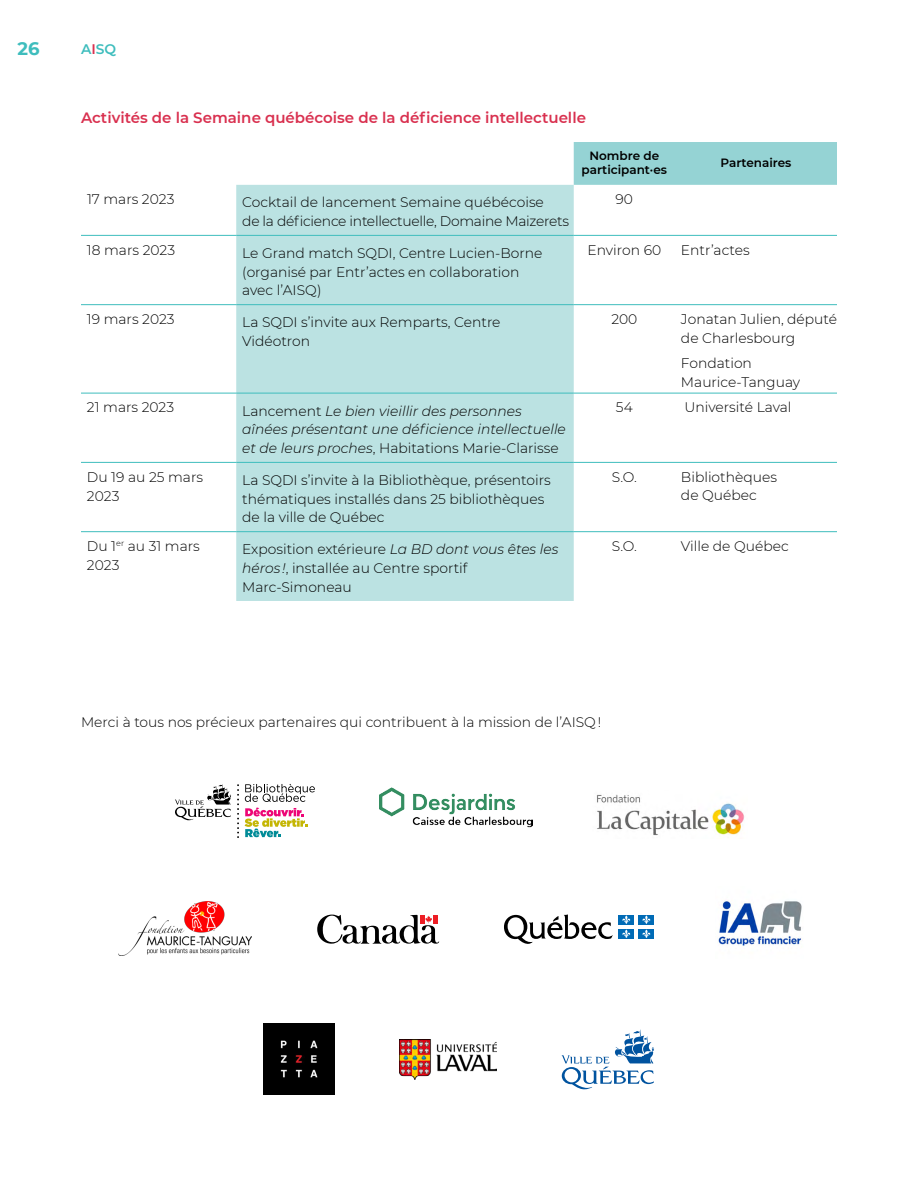
<style>
.page{position:relative;width:918px;height:1188px;background:#fff}
.page>*{position:absolute;margin:0;border:0;box-sizing:border-box;transform-origin:0 0}
.t1{font:700 18px "Montserrat";color:#3ebdbd}
.t2{font:600 15px "Montserrat";color:#d9304f}
.t3{font:300 13.8px/18.8px "Montserrat";color:#000}
.t4{font:italic 300 13.8px/18.8px "Montserrat";color:#000}
.t5{font:300 13.8px/18.8px "Montserrat";letter-spacing:-.02em;color:#000}
.t6{font:600 13.8px "Montserrat";color:#3ebdbd}
.t7{font:600 12px/14.4px "Montserrat";color:#000;text-align:center}
.s1{color:#d9304f}
.s2{font-style:normal}
.s3{font-style:italic}
</style>
<div class="page">
<div style="left:574px;top:142px;width:263px;height:43px;background:#95d3d4"></div>
<div style="left:236px;top:185px;width:338px;height:416px;background:#bbe2e2"></div>
<hr style="left:81px;top:235px;width:155px;height:1px;background:#3ebdbd">
<hr style="left:236px;top:235px;width:338px;height:1px;background:#3ebdbd">
<hr style="left:574px;top:235px;width:101px;height:1px;background:#3ebdbd">
<hr style="left:675px;top:235px;width:162px;height:1px;background:#3ebdbd">
<hr style="left:81px;top:304px;width:155px;height:1px;background:#3ebdbd">
<hr style="left:236px;top:304px;width:338px;height:1px;background:#3ebdbd">
<hr style="left:574px;top:304px;width:101px;height:1px;background:#3ebdbd">
<hr style="left:675px;top:304px;width:162px;height:1px;background:#3ebdbd">
<hr style="left:81px;top:393px;width:155px;height:1px;background:#3ebdbd">
<hr style="left:236px;top:393px;width:338px;height:1px;background:#3ebdbd">
<hr style="left:574px;top:393px;width:101px;height:1px;background:#3ebdbd">
<hr style="left:675px;top:393px;width:162px;height:1px;background:#3ebdbd">
<hr style="left:81px;top:462px;width:155px;height:1px;background:#3ebdbd">
<hr style="left:236px;top:462px;width:338px;height:1px;background:#3ebdbd">
<hr style="left:574px;top:462px;width:101px;height:1px;background:#3ebdbd">
<hr style="left:675px;top:462px;width:162px;height:1px;background:#3ebdbd">
<hr style="left:81px;top:531px;width:155px;height:1px;background:#3ebdbd">
<hr style="left:236px;top:531px;width:338px;height:1px;background:#3ebdbd">
<hr style="left:574px;top:531px;width:101px;height:1px;background:#3ebdbd">
<hr style="left:675px;top:531px;width:162px;height:1px;background:#3ebdbd">
<img style="left:264px;top:1023px;width:71px;height:71px">
<img style="left:380px;top:787px;width:153px;height:41px">
<img style="left:596px;top:794px;width:148px;height:42px">
<img style="left:718px;top:901px;width:84px;height:45px">
<img style="left:400px;top:1039px;width:97px;height:40px">
<svg style="left:561px;top:1030px;width:93px;height:59px"></svg>
<svg style="left:504px;top:914px;width:109px;height:30px"></svg>
<div style="left:619px;top:915px;width:15px;height:9px;background:#006bb6"></div>
<div style="left:639px;top:915px;width:15px;height:9px;background:#006bb6"></div>
<div style="left:619px;top:929px;width:15px;height:10px;background:#006bb6"></div>
<svg style="left:622px;top:915px;width:8px;height:23px"></svg>
<div style="left:639px;top:929px;width:15px;height:10px;background:#006bb6"></div>
<svg style="left:642px;top:915px;width:9px;height:23px"></svg>
<img style="left:118px;top:901px;width:134px;height:54px">
<svg style="left:317px;top:915px;width:122px;height:29px"></svg>
<svg style="left:175px;top:784px;width:56px;height:36px"></svg>
<svg style="left:245px;top:784px;width:70px;height:53px"></svg>
<svg style="left:237px;top:784px;width:2px;height:54px"></svg>
<h1 class="t1" style="left:18px;top:36px;width:24px">26</h1>
<p class="t6" style="left:81px;top:39px;width:37px">A<span class="s1">I</span>SQ</p>
<p class="t2" style="left:81px;top:107px;width:506px">Activités de la Semaine québécoise de la déficience intellectuelle</p>
<p class="t7" style="left:582px;top:148px;width:87px">Nombre de participant·es</p>
<p class="t7" style="left:721px;top:155px;width:72px">Partenaires</p>
<p class="t3" style="left:87px;top:190px;width:89px">17 mars 2023</p>
<p class="t5" style="left:242px;top:193px;width:328px">Cocktail de lancement Semaine québécoise<br>de la déficience intellectuelle, Domaine Maizerets</p>
<p class="t3" style="left:616px;top:190px;width:19px">90</p>
<p class="t3" style="left:87px;top:240px;width:90px">18 mars 2023</p>
<p class="t3" style="left:242px;top:243px;width:302px">Le Grand match SQDI , Centre Lucien-Borne (organisé par E ntr’actes en collaboration avec l’AISQ)</p>
<p class="t3" style="left:588px;top:240px;width:75px">E nviron 60</p>
<p class="t3" style="left:681px;top:240px;width:70px">E ntr’actes</p>
<p class="t3" style="left:87px;top:309px;width:89px">19 mars 2023</p>
<p class="t3" style="left:242px;top:313px;width:260px">La SQDI s’invite aux Remparts, Centre<br>Vidéotron</p>
<p class="t3" style="left:611px;top:309px;width:28px">200</p>
<p class="t3" style="left:681px;top:309px;width:157px">Jonatan Julien, député de Charlesbourg</p>
<p class="t3" style="left:681px;top:354px;width:121px">Fondation<br>Maurice-Tanguay</p>
<p class="t3" style="left:87px;top:398px;width:89px">21 mars 2023</p>
<p class="t4" style="left:242px;top:401px;width:325px"><span class="s2">Lancement</span> Le bien vieillir des personnes aînées présentant une déficience intellectuelle et de leurs proches<span class="s2">, H abitations Marie-Clarisse</span></p>
<p class="t3" style="left:616px;top:398px;width:18px">54</p>
<p class="t3" style="left:685px;top:398px;width:109px">U niversité Laval</p>
<p class="t3" style="left:87px;top:467px;width:118px">Du 19 au 25 mars<br>2023</p>
<p class="t3" style="left:242px;top:470px;width:310px">La SQDI s’invite à la Bibliothèque, présentoirs thématiques installés dans 25 bibliothèques de la ville de Québec</p>
<p class="t3" style="left:612px;top:467px;width:27px">s.o.</p>
<p class="t3" style="left:681px;top:467px;width:97px">Bibliothèques de Québec</p>
<p class="t3" style="left:87px;top:536px;width:114px">Du 1<sup>er</sup> au 31 mars<br>2023</p>
<p class="t3" style="left:242px;top:540px;width:318px">Exposition extérieure <span class="s3">La BD dont vous êtes les héros !</span>, installée au Centre sportif<br>Marc-Simoneau</p>
<p class="t3" style="left:612px;top:536px;width:27px">s.o.</p>
<p class="t3" style="left:681px;top:536px;width:109px">Ville de Québec</p>
<p class="t3" style="left:81px;top:712px;width:522px">Merci à tous nos précieux partenaires qui contribuent à la mission de l’AISQ !</p>
</div>
